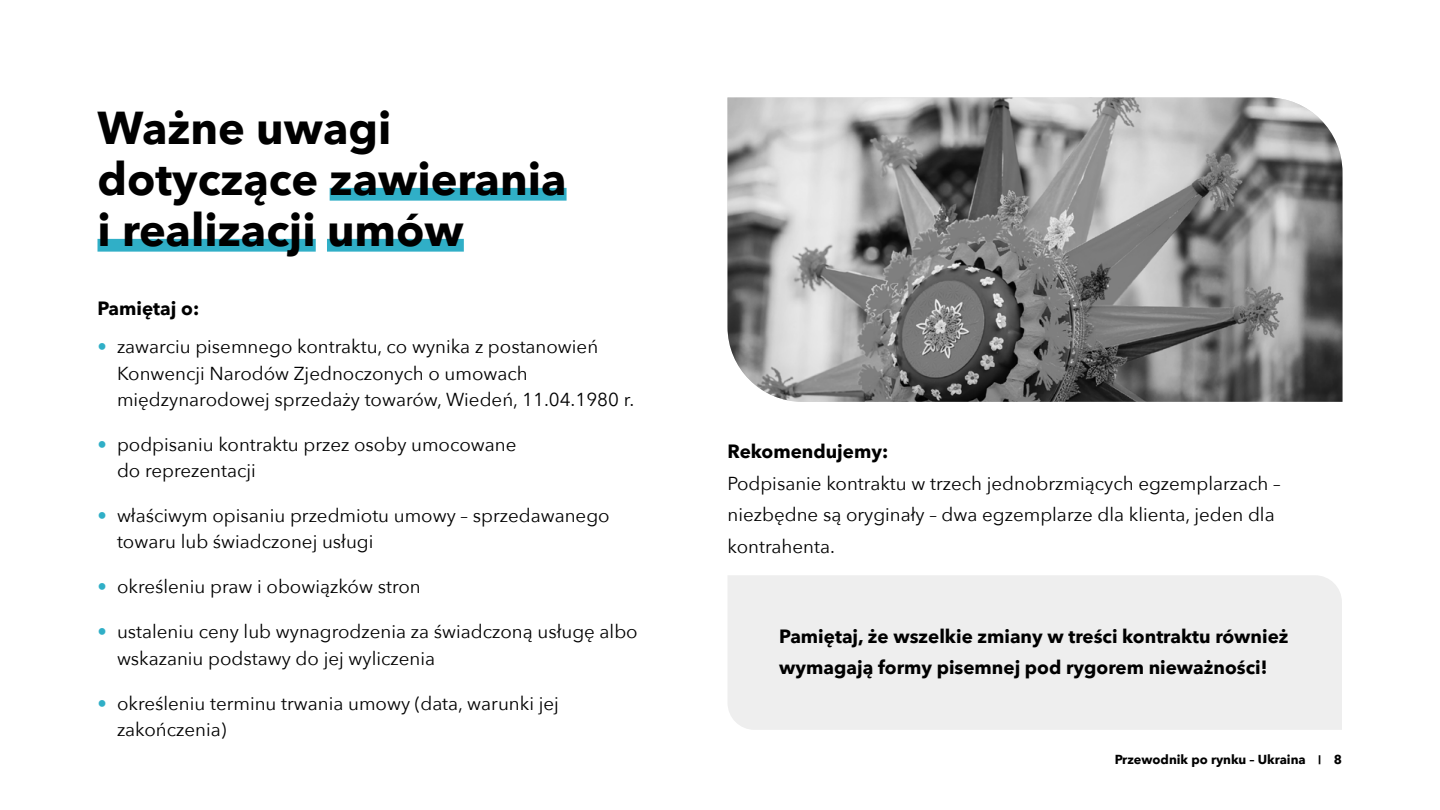
<style>
.page{position:relative;width:1440px;height:810px;background:#fff}
.page>*{position:absolute;margin:0;border:0;box-sizing:border-box;transform-origin:0 0}
.HEAD_60pt_sa50{font:700 45px/51px "Avenir Next";color:#000}
.BODY_25pt_sa_20{font:18.75px/26.2px "Avenir Next";color:#000}
.RAMKA_BODY_25pt_sb20{font:700 18.75px/31.5px "Avenir Next";color:#000}
.MAŁY_TYTUŁ_28pt_sa8{font:700 18.75px "Avenir Next";color:#000}
.t1{font:700 12.75px "Avenir Next";color:#000}
.s1{font-weight:700;color:#30afc7}
.s2{font-weight:700}
</style>
<div class="page">
<div style="left:330px;top:188px;width:237px;height:13px;background:#30afc7"></div>
<div style="left:98px;top:239px;width:218px;height:13px;background:#30afc7"></div>
<div style="left:327px;top:239px;width:137px;height:13px;background:#30afc7"></div>
<img style="left:728px;top:98px;width:614px;height:304px">
<div style="left:728px;top:575px;width:614px;height:155px;background:#eee"></div>
<p class="HEAD_60pt_sa50" style="left:98px;top:99px;width:471px">Ważne uwagi dotyczące zawierania i realizacji umów</p>
<p class="MAŁY_TYTUŁ_28pt_sa8" style="left:98px;top:293px;width:103px">Pamiętaj o:</p>
<p class="BODY_25pt_sa_20" style="left:117px;top:333px;width:519px;text-indent:-20px"><span class="s1">•</span> zawarciu pisemnego kontraktu, co wynika z postanowień<br>Konwencji Narodów Zjednoczonych o umowach międzynarodowej sprzedaży towarów, Wiedeń, 11.04.1980 r.</p>
<p class="BODY_25pt_sa_20" style="left:117px;top:430px;width:401px;text-indent:-20px"><span class="s1">•</span> podpisaniu kontraktu przez osoby umocowane do reprezentacji</p>
<p class="BODY_25pt_sa_20" style="left:117px;top:502px;width:494px;text-indent:-20px"><span class="s1">•</span> właściwym opisaniu przedmiotu umowy – sprzedawanego towaru lub świadczonej usługi</p>
<p class="BODY_25pt_sa_20" style="left:98px;top:573px;width:325px"><span class="s1">•</span> określeniu praw i obowiązków stron</p>
<p class="BODY_25pt_sa_20" style="left:117px;top:618px;width:522px;text-indent:-20px"><span class="s1">•</span> ustaleniu ceny lub wynagrodzenia za świadczoną usługę albo wskazaniu podstawy do jej wyliczenia</p>
<p class="BODY_25pt_sa_20" style="left:117px;top:689px;width:443px;text-indent:-20px"><span class="s1">•</span> określeniu terminu trwania umowy (data, warunki jej zakończenia)</p>
<p class="BODY_25pt_sa_20" style="left:727px;top:435px;width:555px;line-height:31.5px"><span class="s2">Rekomendujemy:<br></span>Podpisanie kontraktu w trzech jednobrzmiących egzemplarzach – niezbędne są oryginały – dwa egzemplarze dla klienta, jeden dla kontrahenta.</p>
<p class="RAMKA_BODY_25pt_sb20" style="left:779px;top:619px;width:511px">Pamiętaj, że wszelkie zmiany w treści kontraktu również wymagają formy pisemnej pod rygorem nieważności!</p>
<p class="t1" style="left:1115px;top:749px;width:229px">Przewodnik po rynku – Ukraina <sup>|</sup> 8</p>
</div>
